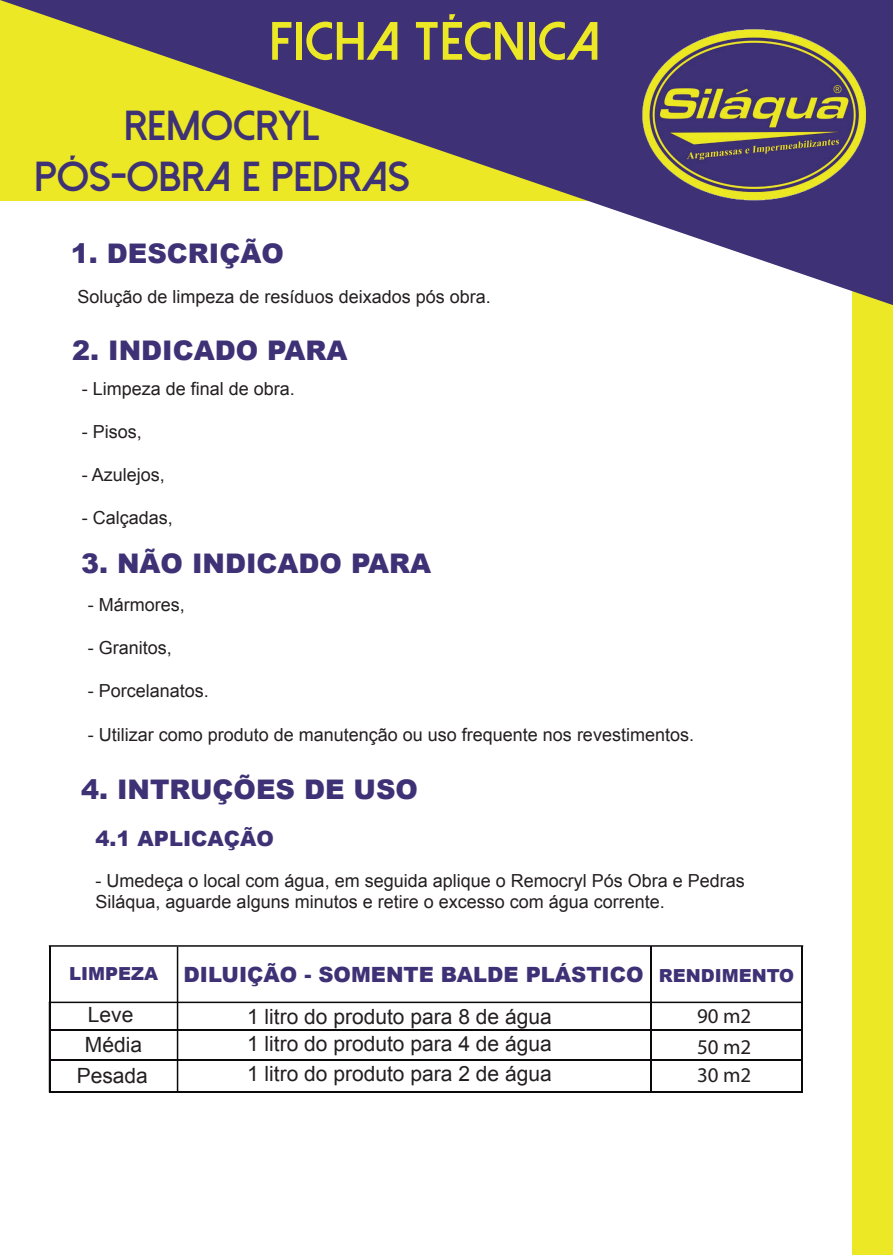
<style>
.page{position:relative;width:893px;height:1255px;background:#fff}
.page>*{position:absolute;margin:0;border:0;box-sizing:border-box;transform-origin:0 0}
.t1{font:800 54px "Dolce Vita";color:#ece825}
.t2{font:800 42px/50.4px "Dolce Vita";color:#3e3175;text-align:center}
.t3{font:900 27px "Arial";color:#3e3175}
.t4{font:21px/30.6px "Arial";color:#231f20;text-align:center}
.t5{font:900 21px "Arial";color:#3e3175}
.t6{font:21px/31.3px "Myriad Pro";color:#231f20}
.t7{font:18px/21.6px "Arial";color:#231f20}
.t8{font:900 18px "Arial";color:#3e3175}
</style>
<div class="page">
<div style="left:852px;top:0;width:41px;height:1254px;background:#ece825"></div>
<svg style="left:0;top:0;width:893px;height:305px"></svg>
<img style="left:621px;top:10px;width:266px;height:210px">
<hr style="left:49px;top:945px;width:754px;height:1px;background:#0c090d">
<hr style="left:49px;top:1001px;width:753px;height:2px;background:#0c090d">
<hr style="left:50px;top:1029px;width:752px;height:2px;background:#0c090d">
<hr style="left:50px;top:1059px;width:752px;height:1px;background:#0c090d">
<hr style="left:49px;top:945px;width:1px;height:147px;background:#0c090d">
<hr style="left:177px;top:946px;width:1px;height:146px;background:#0c090d">
<hr style="left:50px;top:1090px;width:753px;height:2px;background:#0c090d">
<hr style="left:802px;top:945px;width:1px;height:147px;background:#0c090d">
<hr style="left:650px;top:945px;width:1px;height:147px;background:#0c090d">
<h1 class="t1" style="left:269px;top:14px;width:333px">FICHA TÉCNICA</h1>
<h2 class="t2" style="left:34px;top:101px;width:377px">REMOCRYL<br>PÓS-OBRA E PEDRAS</h2>
<h3 class="t3" style="left:71px;top:233px;width:215px">1. DESCRIÇÃO</h3>
<p class="t7" style="left:78px;top:286px;width:415px">Solução de limpeza de resíduos deixados pós obra.</p>
<h3 class="t3" style="left:72px;top:331px;width:277px">2. INDICADO PARA</h3>
<p class="t7" style="left:82px;top:377px;width:215px">- Limpeza de final de obra.</p>
<p class="t7" style="left:82px;top:421px;width:62px">- Pisos,</p>
<p class="t7" style="left:82px;top:464px;width:85px">- Azulejos,</p>
<p class="t7" style="left:82px;top:507px;width:93px">- Calçadas,</p>
<h3 class="t3" style="left:81px;top:543px;width:352px">3. NÃO INDICADO PARA</h3>
<p class="t7" style="left:88px;top:594px;width:99px">- Mármores,</p>
<p class="t7" style="left:88px;top:637px;width:86px">- Granitos,</p>
<p class="t7" style="left:88px;top:680px;width:123px">- Porcelanatos.</p>
<p class="t7" style="left:88px;top:723px;width:608px">- Utilizar como produto de manutenção ou uso frequente nos revestimentos.</p>
<h3 class="t3" style="left:81px;top:769px;width:338px">4. INTRUÇÕES DE USO</h3>
<p class="t5" style="left:96px;top:823px;width:180px">4.1 APLICAÇÃO</p>
<p class="t7" style="left:96px;top:869px;width:651px">- Umedeça o local com água, em seguida aplique o Remocryl Pós Obra e Pedras<br>Siláqua, aguarde alguns minutos e retire o excesso com água corrente.</p>
<p class="t8" style="left:69px;top:960px;width:90px">LIMPEZA</p>
<p class="t4" style="left:77px;top:999px;width:73px">Leve<br>Média<br>Pesada</p>
<p class="t5" style="left:184px;top:959px;width:461px">DILUIÇÃO - SOMENTE BALDE PLÁSTICO</p>
<p class="t4" style="left:247px;top:1001px;width:306px">1 litro do produto para 8 de água</p>
<p class="t4" style="left:247px;top:1028px;width:306px;text-align:left">1 litro do produto para 4 de água<br>1 litro do produto para 2 de água</p>
<p class="t8" style="left:659px;top:962px;width:137px">RENDIMENTO</p>
<p class="t6" style="left:697px;top:999px;width:56px">90 m2<br>50 m2</p>
<p class="t6" style="left:697px;top:1059px;width:56px">30 m2</p>
</div>
